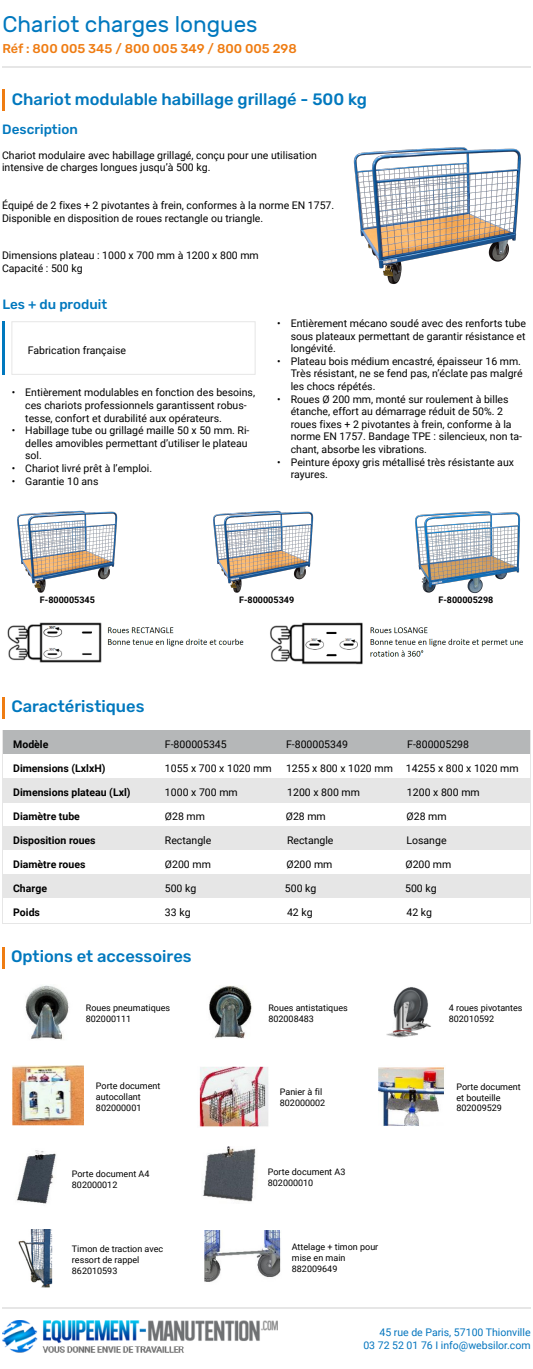
<style>
.page{position:relative;width:533px;height:1369px;background:#fff}
.page>*{position:absolute;margin:0;border:0;box-sizing:border-box;transform-origin:0 0}
.t1{font:22.5px "Rubik";color:#0078be}
.t2{font:500 16.5px "Rubik";color:#0078be}
.t3{font:500 13.5px "Rubik";color:#0078be}
.t4{font:500 12.75px "Rubik";color:#ef7c12}
.t5{font:10.5px/12.6px "Roboto";color:#000}
.t6{font:700 10.5px "Roboto";color:#000}
.t7{font:10.5px "Roboto";color:#0475be}
.t8{font:9px/10.8px "Roboto";color:#000}
.t9{font:700 9px "Roboto";color:#000}
</style>
<div class="page">
<hr style="left:2px;top:89px;width:3px;height:22px;background:#ef7c12">
<hr style="left:2px;top:321px;width:3px;height:53px;background:#0078be">
<div style="left:11px;top:321px;width:244px;height:54px;border:1px solid #e6e6e6"></div>
<hr style="left:2px;top:66px;width:528px;height:1px;background:#e6e6e6">
<hr style="left:2px;top:697px;width:3px;height:22px;background:#ef7c12">
<hr style="left:2px;top:947px;width:3px;height:22px;background:#ef7c12">
<img style="left:12px;top:1065px;width:72px;height:61px">
<img style="left:209px;top:985px;width:43px;height:54px">
<img style="left:386px;top:987px;width:45px;height:51px">
<img style="left:16px;top:1150px;width:40px;height:54px">
<img style="left:202px;top:1147px;width:54px;height:55px">
<img style="left:199px;top:1066px;width:69px;height:61px">
<hr style="left:2px;top:1307px;width:528px;height:2px;background:#e6e6e6">
<img style="left:2px;top:1320px;width:275px;height:33px">
<img style="left:25px;top:985px;width:44px;height:55px">
<img style="left:378px;top:1067px;width:66px;height:59px">
<img style="left:18px;top:1229px;width:35px;height:58px">
<img style="left:204px;top:1230px;width:77px;height:52px">
<img style="left:7px;top:622px;width:516px;height:43px">
<div style="left:3px;top:730px;width:526px;height:24px;background:#b5b7b8"></div>
<div style="left:3px;top:779px;width:526px;height:24px;background:#e6e6e6"></div>
<div style="left:3px;top:826px;width:526px;height:24px;background:#e6e6e6"></div>
<div style="left:3px;top:875px;width:526px;height:24px;background:#e6e6e6"></div>
<img style="left:353px;top:147px;width:168px;height:137px">
<img style="left:17px;top:510px;width:101px;height:83px">
<img style="left:213px;top:510px;width:101px;height:83px">
<img style="left:415px;top:511px;width:105px;height:83px">
<p class="t1" style="left:2px;top:12px;width:257px">Chariot charges longues</p>
<p class="t4" style="left:2px;top:41px;width:296px">Réf : 800 005 345 / 800 005 349 / 800 005 298</p>
<p class="t2" style="left:12px;top:89px;width:356px">Chariot modulable habillage grillagé - 500 kg</p>
<p class="t3" style="left:2px;top:122px;width:77px">Description</p>
<p class="t5" style="left:2px;top:148px;width:316px">Chariot modulaire avec habillage grillagé, conçu pour une utilisation intensive de charges longues jusqu’à 500 kg.</p>
<p class="t5" style="left:2px;top:199px;width:333px">Équipé de 2 fixes + 2 pivotantes à frein, conformes à la norme EN 1757.</p>
<p class="t5" style="left:2px;top:211px;width:262px">Disponible en disposition de roues rectangle ou triangle.</p>
<p class="t5" style="left:2px;top:249px;width:258px">Dimensions plateau : 1000 x 700 mm à 1200 x 800 mm</p>
<p class="t5" style="left:2px;top:262px;width:82px">Capacité : 500 kg</p>
<p class="t3" style="left:2px;top:297px;width:106px">Les + du produit</p>
<p class="t5" style="left:28px;top:343px;width:100px">Fabrication française</p>
<p class="t5" style="left:290px;top:316px;width:236px;text-align:justify;text-indent:-14px">• Entièrement mécano soudé avec des renforts tube sous plateaux permettant de garantir résistance et longévité.</p>
<p class="t5" style="left:290px;top:354px;width:233px;text-indent:-14px">• Plateau bois médium encastré, épaisseur 16 mm.<br>Très résistant, ne se fend pas, n’éclate pas malgré les chocs répétés.</p>
<p class="t5" style="left:290px;top:392px;width:233px;text-indent:-14px">• Roues Ø 200 mm, monté sur roulement à billes étanche, effort au démarrage réduit de 50%. 2 roues fixes + 2 pivotantes à frein, conforme à la norme EN 1757. Bandage TPE : silencieux, non ta&shy;chant, absorbe les vibrations.</p>
<p class="t5" style="left:290px;top:455px;width:225px;text-indent:-14px">• Peinture époxy gris métallisé très résistante aux rayures.</p>
<p class="t5" style="left:25px;top:386px;width:231px;text-indent:-14px">• Entièrement modulables en fonction des besoins, ces chariots professionnels garantissent robus&shy;tesse, confort et durabilité aux opérateurs.</p>
<p class="t5" style="left:25px;top:424px;width:225px;text-indent:-14px">• Habillage tube ou grillagé maille 50 x 50 mm. Ri&shy;delles amovibles permettant d’utiliser le plateau sol.</p>
<p class="t5" style="left:12px;top:461px;width:142px">• Chariot livré prêt à l’emploi.</p>
<p class="t5" style="left:12px;top:474px;width:88px">• Garantie 10 ans</p>
<p class="t9" style="left:40px;top:593px;width:56px">F-800005345</p>
<p class="t9" style="left:239px;top:593px;width:56px">F-800005349</p>
<p class="t9" style="left:438px;top:593px;width:56px">F-800005298</p>
<p class="t2" style="left:11px;top:697px;width:134px">Caractéristiques</p>
<p class="t6" style="left:13px;top:737px;width:37px">Modèle</p>
<p class="t5" style="left:165px;top:737px;width:63px">F-800005345</p>
<p class="t5" style="left:286px;top:737px;width:63px">F-800005349</p>
<p class="t5" style="left:407px;top:737px;width:63px">F-800005298</p>
<p class="t6" style="left:13px;top:761px;width:94px">Dimensions (LxlxH)</p>
<p class="t5" style="left:165px;top:761px;width:108px">1055 x 700 x 1020 mm</p>
<p class="t5" style="left:286px;top:761px;width:234px">1255 x 800 x 1020 mm 14255 x 800 x 1020 mm</p>
<p class="t6" style="left:13px;top:809px;width:68px">Diamètre tube</p>
<p class="t5" style="left:165px;top:809px;width:42px">Ø28 mm</p>
<p class="t5" style="left:286px;top:809px;width:42px">Ø28 mm</p>
<p class="t5" style="left:406px;top:809px;width:42px">Ø28 mm</p>
<p class="t6" style="left:13px;top:785px;width:119px">Dimensions plateau (Lxl)</p>
<p class="t5" style="left:165px;top:786px;width:74px">1000 x 700 mm</p>
<p class="t5" style="left:287px;top:786px;width:74px">1200 x 800 mm</p>
<p class="t5" style="left:407px;top:786px;width:74px">1200 x 800 mm</p>
<p class="t6" style="left:13px;top:833px;width:84px">Disposition roues</p>
<p class="t5" style="left:165px;top:833px;width:48px">Rectangle</p>
<p class="t5" style="left:287px;top:833px;width:48px">Rectangle</p>
<p class="t5" style="left:406px;top:833px;width:42px">Losange</p>
<p class="t6" style="left:13px;top:857px;width:74px">Diamètre roues</p>
<p class="t5" style="left:165px;top:857px;width:47px">Ø200 mm</p>
<p class="t5" style="left:286px;top:857px;width:47px">Ø200 mm</p>
<p class="t5" style="left:405px;top:857px;width:47px">Ø200 mm</p>
<p class="t6" style="left:13px;top:881px;width:35px">Charge</p>
<p class="t5" style="left:165px;top:882px;width:33px">500 kg</p>
<p class="t5" style="left:285px;top:882px;width:33px">500 kg</p>
<p class="t5" style="left:405px;top:882px;width:33px">500 kg</p>
<p class="t6" style="left:13px;top:905px;width:28px">Poids</p>
<p class="t5" style="left:165px;top:906px;width:27px">33 kg</p>
<p class="t5" style="left:287px;top:906px;width:27px">42 kg</p>
<p class="t5" style="left:406px;top:906px;width:27px">42 kg</p>
<p class="t2" style="left:11px;top:947px;width:182px">Options et accessoires</p>
<p class="t8" style="left:86px;top:1002px;width:86px">Roues pneumatiques</p>
<p class="t8" style="left:86px;top:1013px;width:47px">802000111</p>
<p class="t8" style="left:268px;top:1002px;width:81px">Roues antistatiques</p>
<p class="t8" style="left:268px;top:1013px;width:47px">802008483</p>
<p class="t8" style="left:448px;top:1002px;width:75px">4 roues pivotantes<br>802010592</p>
<p class="t8" style="left:96px;top:1080px;width:66px">Porte document</p>
<p class="t8" style="left:96px;top:1091px;width:46px">autocollant</p>
<p class="t8" style="left:96px;top:1102px;width:47px">802000001</p>
<p class="t8" style="left:280px;top:1086px;width:44px">Panier à fil</p>
<p class="t8" style="left:280px;top:1097px;width:47px">802000002</p>
<p class="t8" style="left:456px;top:1081px;width:66px">Porte document et bouteille</p>
<p class="t8" style="left:456px;top:1102px;width:47px">802009529</p>
<p class="t8" style="left:72px;top:1168px;width:79px">Porte document A4</p>
<p class="t8" style="left:72px;top:1178px;width:47px">802000012</p>
<p class="t8" style="left:268px;top:1166px;width:79px">Porte document A3</p>
<p class="t8" style="left:268px;top:1177px;width:47px">802000010</p>
<p class="t8" style="left:72px;top:1243px;width:93px">Timon de traction avec ressort de rappel</p>
<p class="t8" style="left:72px;top:1265px;width:47px">862010593</p>
<p class="t8" style="left:292px;top:1241px;width:88px">Attelage + timon pour mise en main</p>
<p class="t8" style="left:292px;top:1262px;width:47px">882009649</p>
<p class="t7" style="left:379px;top:1325px;width:152px">45 rue de Paris, 57100 Thionville</p>
<p class="t7" style="left:363px;top:1337px;width:169px">03 72 52 01 76 I info@websilor.com</p>
</div>
